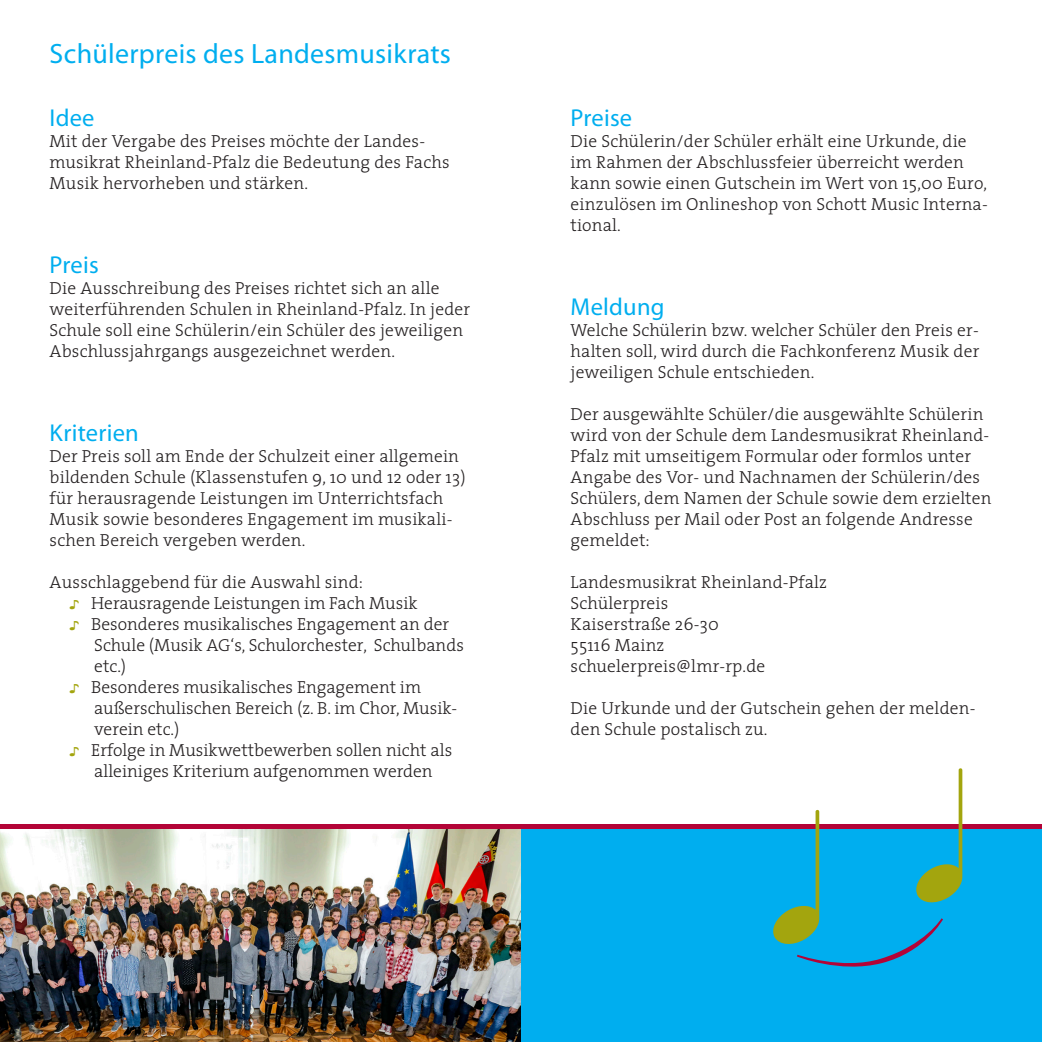
<style>
.page{position:relative;width:1042px;height:1042px;background:#fff}
.page>*{position:absolute;margin:0;border:0;box-sizing:border-box;transform-origin:0 0}
.Headline{font:28px "Myriad Pro";letter-spacing:.01em;color:#00aeef}
.Headline-2{font:24.5px "Myriad Pro";letter-spacing:.01em;color:#00aeef}
.Headline-3{font:300 17.5px/21px "The Serif";letter-spacing:.01em;color:#231f20}
.s1{font-family:"Arial Narrow";font-weight:400;font-size:13.47px;color:#a3a50e}
.s2{font-size:13.47px;color:#a3a50e}
</style>
<div class="page">
<div style="left:521px;top:828px;width:521px;height:214px;background:#00aeef"></div>
<img style="left:0;top:828px;width:521px;height:214px">
<div style="left:0;top:823px;width:1042px;height:5px;background:#b30437"></div>
<svg style="left:770px;top:768px;width:192px;height:199px"></svg>
<p class="Headline" style="left:50px;top:36px;width:403px">Schülerpreis des Landesmusikrats</p>
<p class="Headline-2" style="left:50px;top:103px;width:46px">Idee</p>
<p class="Headline-3" style="left:50px;top:131px;width:401px">Mit der Vergabe des Preises möchte der Landes&shy;musikrat Rheinland-Pfalz die Bedeutung des Fachs<br>Musik hervorheben und stärken.</p>
<p class="Headline-2" style="left:50px;top:250px;width:51px">Preis</p>
<p class="Headline-3" style="left:50px;top:278px;width:422px">Die Ausschreibung des Preises richtet sich an alle weiterführenden Schulen in Rheinland-Pfalz. In jeder Schule soll eine Schülerin/ein Schüler des jeweiligen Abschlussjahrgangs ausgezeichnet werden.</p>
<p class="Headline-2" style="left:50px;top:418px;width:91px">Kriterien</p>
<p class="Headline-3" style="left:50px;top:446px;width:417px">Der Preis soll am Ende der Schulzeit einer allgemein bildenden Schule (Klassenstufen 9, 10 und 12 oder 13) für herausragende Leistungen im Unterrichtsfach Musik sowie besonderes Engagement im musikali&shy;schen Bereich vergeben werden.</p>
<p class="Headline-3" style="left:50px;top:572px;width:315px">Ausschlaggebend für die Auswahl sind:</p>
<p class="Headline-3" style="left:69px;top:593px;width:350px"><span class="s1">♪</span><span class="s2">♪</span> Herausragende Leistungen im Fach Musik</p>
<p class="Headline-3" style="left:94px;top:614px;width:371px;text-indent:-25px"><span class="s1">♪</span><span class="s2">♪</span> Besonderes musikalisches Engagement an der<br>Schule (Musik AG‘s, Schulorchester, Schulbands etc.)</p>
<p class="Headline-3" style="left:94px;top:677px;width:365px;text-indent:-25px"><span class="s1">♪</span><span class="s2">♪</span> Besonderes musikalisches Engagement im außerschulischen Bereich (z. B. im Chor, Musik&shy;verein etc.)</p>
<p class="Headline-3" style="left:69px;top:740px;width:384px;text-align:center"><span class="s1">♪</span><span class="s2">♪</span> Erfolge in Musikwettbewerben sollen nicht als alleiniges Kriterium aufgenommen werden</p>
<p class="Headline-2" style="left:570px;top:103px;width:63px">Preise</p>
<p class="Headline-3" style="left:570px;top:131px;width:419px">Die Schülerin/der Schüler erhält eine Urkunde, die im Rahmen der Abschlussfeier überreicht werden kann sowie einen Gutschein im Wert von 15,00 Euro, einzulösen im Onlineshop von Schott Music Interna&shy;tional.</p>
<p class="Headline-2" style="left:570px;top:292px;width:95px">Meldung</p>
<p class="Headline-3" style="left:570px;top:320px;width:410px;text-align:justify">Welche Schülerin bzw. welcher Schüler den Preis er&shy;halten soll, wird durch die Fachkonferenz Musik der jeweiligen Schule entschieden.</p>
<p class="Headline-3" style="left:570px;top:404px;width:422px">Der ausgewählte Schüler/die ausgewählte Schülerin wird von der Schule dem Landesmusikrat Rheinland-Pfalz mit umseitigem Formular oder formlos unter Angabe des Vor- und Nachnamen der Schülerin/des Schülers, dem Namen der Schule sowie dem erzielten Abschluss per Mail oder Post an folgende Andresse gemeldet:</p>
<p class="Headline-3" style="left:570px;top:572px;width:258px">Landesmusikrat Rheinland-Pfalz</p>
<p class="Headline-3" style="left:570px;top:593px;width:99px">Schülerpreis</p>
<p class="Headline-3" style="left:570px;top:614px;width:150px">Kaiserstraße 26-30</p>
<p class="Headline-3" style="left:570px;top:635px;width:196px">55116 Mainz schuelerpreis@lmr-rp.de</p>
<p class="Headline-3" style="left:570px;top:698px;width:406px">Die Urkunde und der Gutschein gehen der melden&shy;den Schule postalisch zu.</p>
</div>
